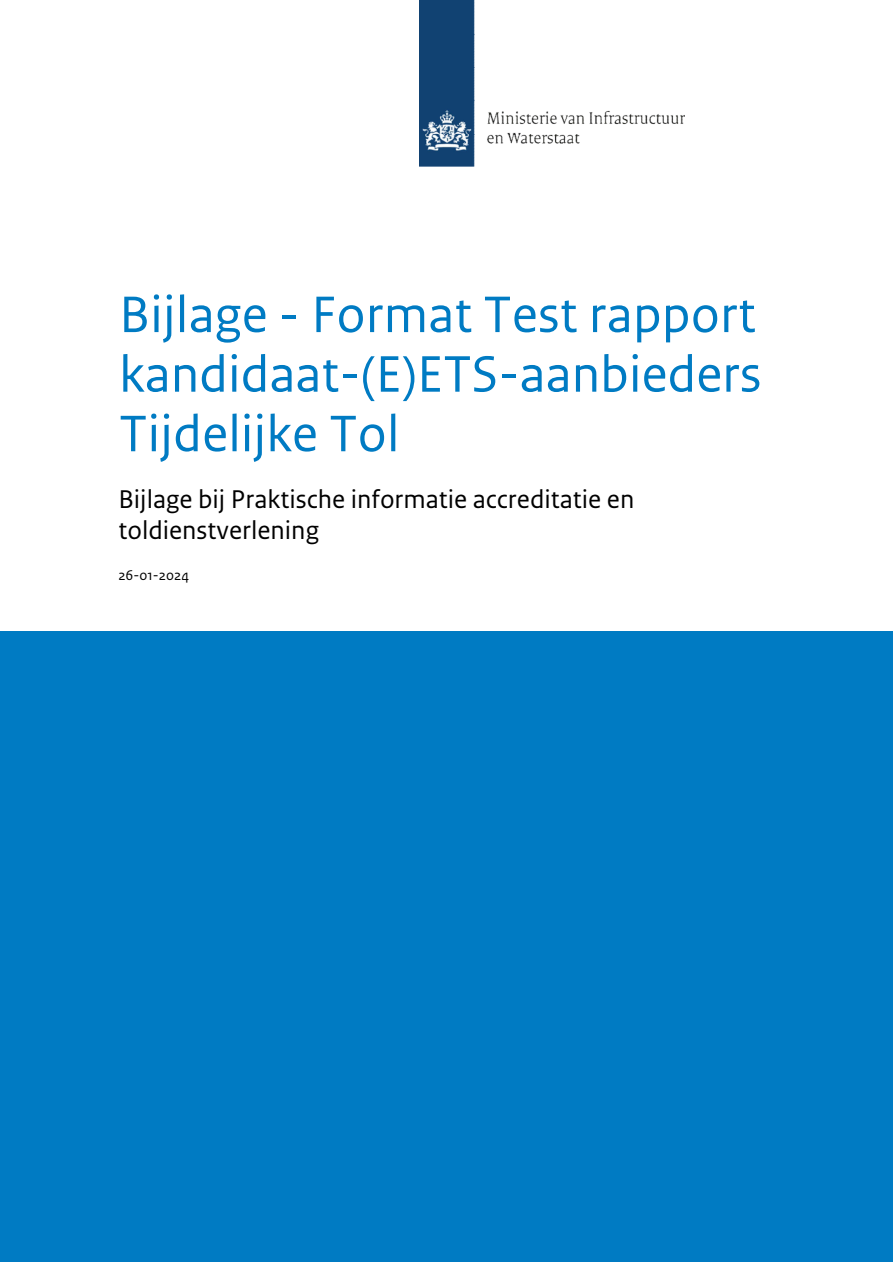
<style>
.page{position:relative;width:893px;height:1263px;background:#fff}
.page>*{position:absolute;margin:0;border:0;box-sizing:border-box;transform-origin:0 0}
.t1{font:54px/59.6px "Rijksoverheid Sans Text";color:#007bc3;text-align:justify}
.t2{font:27px/31.7px "Rijksoverheid Sans Text";color:#000}
.t3{font:15px "Rijksoverheid Sans Text";letter-spacing:-.005em;color:#000}
</style>
<div class="page">
<img style="left:419px;top:1px;width:265px;height:165px">
<div style="left:0;top:631px;width:892px;height:631px;background:#007bc3"></div>
<p class="t1" style="left:119px;top:286px;width:644px">Bijlage - Format Test rapport kandidaat-(E)ETS-aanbieders Tijdelijke Tol</p>
<p class="t2" style="left:118px;top:483px;width:517px">Bijlage bij Praktische informatie accreditatie en toldienstverlening</p>
<p class="t3" style="left:118px;top:568px;width:72px">26-01-2024</p>
</div>
